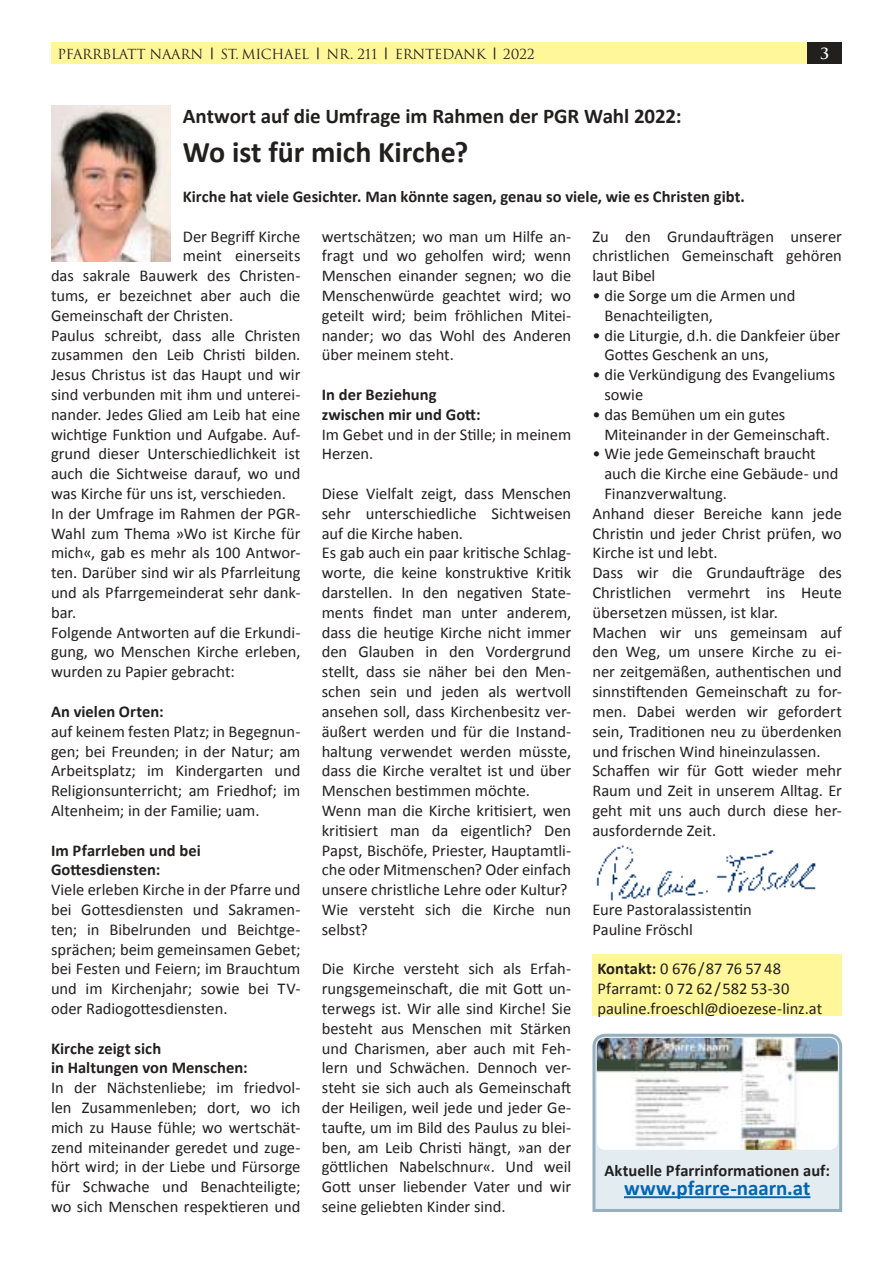
<style>
.page{position:relative;width:893px;height:1263px;background:#fff}
.page>*{position:absolute;margin:0;border:0;box-sizing:border-box;transform-origin:0 0}
.t1{font:700 30px "Calibri";letter-spacing:-.005em;color:#221f1f}
.t2{font:700 21px "Calibri";letter-spacing:-.005em;color:#221f1f}
.t3{font:700 21px "Calibri";letter-spacing:-.005em;color:#0066b2}
.t4{font:16.5px/19.8px "Calibri";letter-spacing:-.005em;color:#221f1f}
.t5{font:700 16.5px/19.8px "Calibri";color:#221f1f}
.t6{font:700 15px "Trajan";color:#fff}
.t7{font:13.5px "Trajan";letter-spacing:-.02em;color:#221f1f}
.s1{font-family:"Calibri";font-weight:300}
.s2{font-weight:700}
</style>
<div class="page">
<div style="left:51px;top:43px;width:757px;height:21px;background:#fff799"></div>
<div style="left:808px;top:43px;width:34px;height:21px;background:#221f1f"></div>
<div style="left:592px;top:954px;width:250px;height:62px;background:#fff799"></div>
<img style="left:51px;top:105px;width:119px;height:156px">
<img style="left:596px;top:845px;width:220px;height:56px">
<svg style="left:592px;top:1033px;width:251px;height:179px"></svg>
<hr style="left:624px;top:1196px;width:186px;height:2px;background:#0066b2">
<img style="left:597px;top:1038px;width:241px;height:112px">
<p class="t7" style="left:57px;top:46px;width:479px">PFARRBLATT NAARN <span class="s1">|</span> ST. MICHAEL <span class="s1">|</span> NR. 211 <span class="s1">|</span> ERNTEDANK <span class="s1">|</span> 2022</p>
<p class="t6" style="left:820px;top:45px;width:10px">3</p>
<p class="t2" style="left:183px;top:102px;width:500px">Antwort auf die Umfrage im Rahmen der PGR Wahl 2022:</p>
<h1 class="t1" style="left:183px;top:133px;width:287px">Wo ist für mich Kirche?</h1>
<p class="t5" style="left:183px;top:187px;width:564px">Kirche hat viele Gesichter. Man könnte sagen, genau so viele, wie es Christen gibt.</p>
<p class="t4" style="left:183px;top:226px;width:119px">Der Begriff Kirche</p>
<p class="t4" style="left:183px;top:246px;width:119px">meint einerseits</p>
<p class="t4" style="left:51px;top:266px;width:251px">das sakrale Bauwerk des Christen-</p>
<p class="t4" style="left:51px;top:286px;width:251px">tums, er bezeichnet aber auch die</p>
<p class="t4" style="left:51px;top:305px;width:184px">Gemeinschaft der Christen.</p>
<p class="t4" style="left:51px;top:326px;width:251px">Paulus schreibt, dass alle Christen</p>
<p class="t4" style="left:51px;top:345px;width:251px">zusammen den Leib Christi bilden.</p>
<p class="t4" style="left:51px;top:365px;width:251px">Jesus Christus ist das Haupt und wir</p>
<p class="t4" style="left:51px;top:385px;width:251px">sind verbunden mit ihm und unterei-</p>
<p class="t4" style="left:51px;top:405px;width:251px">nander. Jedes Glied am Leib hat eine</p>
<p class="t4" style="left:51px;top:424px;width:251px">wichtige Funktion und Aufgabe. Auf-</p>
<p class="t4" style="left:51px;top:444px;width:251px">grund dieser Unterschiedlichkeit ist</p>
<p class="t4" style="left:51px;top:464px;width:251px">auch die Sichtweise darauf, wo und</p>
<p class="t4" style="left:51px;top:484px;width:236px">was Kirche für uns ist, verschieden.</p>
<p class="t4" style="left:51px;top:504px;width:251px">In der Umfrage im Rahmen der PGR-</p>
<p class="t4" style="left:51px;top:523px;width:251px">Wahl zum Thema »Wo ist Kirche für</p>
<p class="t4" style="left:51px;top:543px;width:251px">mich«, gab es mehr als 100 Antwor-</p>
<p class="t4" style="left:51px;top:563px;width:251px">ten. Darüber sind wir als Pfarrleitung</p>
<p class="t4" style="left:51px;top:583px;width:251px">und als Pfarrgemeinderat sehr dank-</p>
<p class="t4" style="left:51px;top:603px;width:27px">bar.</p>
<p class="t4" style="left:51px;top:623px;width:251px">Folgende Antworten auf die Erkundi-</p>
<p class="t4" style="left:51px;top:642px;width:251px">gung, wo Menschen Kirche erleben,</p>
<p class="t4" style="left:51px;top:662px;width:185px">wurden zu Papier gebracht:</p>
<p class="t5" style="left:51px;top:701px;width:114px">An vielen Orten:</p>
<p class="t4" style="left:51px;top:722px;width:251px;text-align:justify">auf keinem festen Platz; in Begegnun&shy;gen; bei Freunden; in der Natur; am Arbeitsplatz; im Kindergarten und Religionsunterricht; am Friedhof; im Altenheim; in der Familie; uam.</p>
<p class="t5" style="left:51px;top:840px;width:151px">Im Pfarrleben und bei<br>Gottesdiensten:</p>
<p class="t4" style="left:51px;top:880px;width:251px;text-align:justify">Viele erleben Kirche in der Pfarre und bei Gottesdiensten und Sakramen&shy;ten; in Bibelrunden und Beichtge&shy;sprächen; beim gemeinsamen Gebet; bei Festen und Feiern; im Brauchtum und im Kirchenjahr; sowie bei TV&shy;oder Radiogottesdiensten.</p>
<p class="t5" style="left:51px;top:1038px;width:198px">Kirche zeigt sich<br>in Haltungen von Menschen:</p>
<p class="t4" style="left:51px;top:1078px;width:251px;text-align:justify">In der Nächstenliebe; im friedvol&shy;len Zusammenleben; dort, wo ich mich zu Hause fühle; wo wertschät&shy;zend miteinander geredet und zuge&shy;hört wird; in der Liebe und Fürsorge für Schwache und Benachteiligte; wo sich Menschen respektieren und</p>
<p class="t4" style="left:592px;top:226px;width:251px;text-align:justify">Zu den Grundaufträgen unserer christlichen Gemeinschaft gehören laut Bibel</p>
<p class="t4" style="left:604px;top:286px;width:193px;text-indent:-12px">• die Sorge um die Armen und<br>Benachteiligten,</p>
<p class="t4" style="left:604px;top:326px;width:237px;text-indent:-12px">• die Liturgie, d.h. die Dankfeier über<br>Gottes Geschenk an uns,</p>
<p class="t4" style="left:604px;top:365px;width:232px;text-indent:-12px">• die Verkündigung des Evangeliums sowie</p>
<p class="t4" style="left:604px;top:405px;width:227px;text-indent:-12px">• das Bemühen um ein gutes<br>Miteinander in der Gemeinschaft.</p>
<p class="t4" style="left:592px;top:444px;width:225px">• Wie jede Gemeinschaft braucht</p>
<p class="t4" style="left:604px;top:464px;width:235px">auch die Kirche eine Gebäude- und</p>
<p class="t4" style="left:604px;top:484px;width:124px">Finanzverwaltung.</p>
<p class="t4" style="left:592px;top:504px;width:251px">Anhand dieser Bereiche kann jede</p>
<p class="t4" style="left:592px;top:523px;width:251px">Christin und jeder Christ prüfen, wo</p>
<p class="t4" style="left:592px;top:543px;width:127px">Kirche ist und lebt.</p>
<p class="t4" style="left:592px;top:563px;width:251px">Dass wir die Grundaufträge des</p>
<p class="t4" style="left:592px;top:583px;width:251px">Christlichen vermehrt ins Heute</p>
<p class="t4" style="left:592px;top:603px;width:187px">übersetzen müssen, ist klar.</p>
<p class="t4" style="left:592px;top:622px;width:251px">Machen wir uns gemeinsam auf</p>
<p class="t4" style="left:592px;top:642px;width:251px">den Weg, um unsere Kirche zu ei-</p>
<p class="t4" style="left:592px;top:662px;width:251px">ner zeitgemäßen, authentischen und</p>
<p class="t4" style="left:592px;top:682px;width:251px">sinnstiftenden Gemeinschaft zu for-</p>
<p class="t4" style="left:592px;top:702px;width:251px">men. Dabei werden wir gefordert</p>
<p class="t4" style="left:592px;top:721px;width:251px">sein, Traditionen neu zu überdenken</p>
<p class="t4" style="left:592px;top:741px;width:230px">und frischen Wind hineinzulassen.</p>
<p class="t4" style="left:592px;top:761px;width:251px">Schaffen wir für Gott wieder mehr</p>
<p class="t4" style="left:592px;top:781px;width:251px">Raum und Zeit in unserem Alltag. Er</p>
<p class="t4" style="left:592px;top:801px;width:251px">geht mit uns auch durch diese her-</p>
<p class="t4" style="left:592px;top:821px;width:125px">ausfordernde Zeit.</p>
<p class="t4" style="left:322px;top:227px;width:251px;text-align:justify">wertschätzen; wo man um Hilfe an&shy;fragt und wo geholfen wird; wenn Menschen einander segnen; wo die Menschenwürde geachtet wird; wo geteilt wird; beim fröhlichen Mitei&shy;nander; wo das Wohl des Anderen über meinem steht.</p>
<p class="t5" style="left:322px;top:385px;width:160px">In der Beziehung zwischen mir und Gott:</p>
<p class="t4" style="left:322px;top:424px;width:251px">Im Gebet und in der Stille; in meinem<br>Herzen.</p>
<p class="t4" style="left:322px;top:484px;width:251px">Diese Vielfalt zeigt, dass Menschen sehr unterschiedliche Sichtweisen auf die Kirche haben.<br>Es gab auch ein paar kritische Schlag&shy;worte, die keine konstruktive Kritik darstellen. In den negativen State&shy;ments findet man unter anderem, dass die heutige Kirche nicht immer den Glauben in den Vordergrund stellt, dass sie näher bei den Men&shy;schen sein und jeden als wertvoll ansehen soll, dass Kirchenbesitz ver&shy;äußert werden und für die Instand&shy;haltung verwendet werden müsste, dass die Kirche veraltet ist und über Menschen bestimmen möchte.<br>Wenn man die Kirche kritisiert, wen kritisiert man da eigentlich? Den Papst, Bischöfe, Priester, Hauptamtli&shy;che oder Mitmenschen? Oder einfach unsere christliche Lehre oder Kultur?<br>Wie versteht sich die Kirche nun selbst?</p>
<p class="t4" style="left:322px;top:959px;width:251px;text-align:justify">Die Kirche versteht sich als Erfah&shy;rungsgemeinschaft, die mit Gott un&shy;terwegs ist. Wir alle sind Kirche! Sie besteht aus Menschen mit Stärken und Charismen, aber auch mit Feh&shy;lern und Schwächen. Dennoch ver&shy;steht sie sich auch als Gemeinschaft der Heiligen, weil jede und jeder Ge&shy;taufte, um im Bild des Paulus zu blei&shy;ben, am Leib Christi hängt, »an der göttlichen Nabelschnur«. Und weil Gott unser liebender Vater und wir seine geliebten Kinder sind.</p>
<p class="t4" style="left:592px;top:899px;width:161px">Eure Pastoralassistentin<br>Pauline Fröschl</p>
<p class="t4" style="left:597px;top:959px;width:226px"><span class="s2">Kontakt:</span> 0 676/87 76 57 48<br>Pfarramt: 0 72 62/582 53-30 pauline.froeschl@dioezese-linz.at</p>
<p class="t5" style="left:604px;top:1160px;width:227px">Aktuelle Pfarrinformationen auf:</p>
<p class="t3" style="left:624px;top:1175px;width:188px">www.pfarre-naarn.at</p>
</div>
